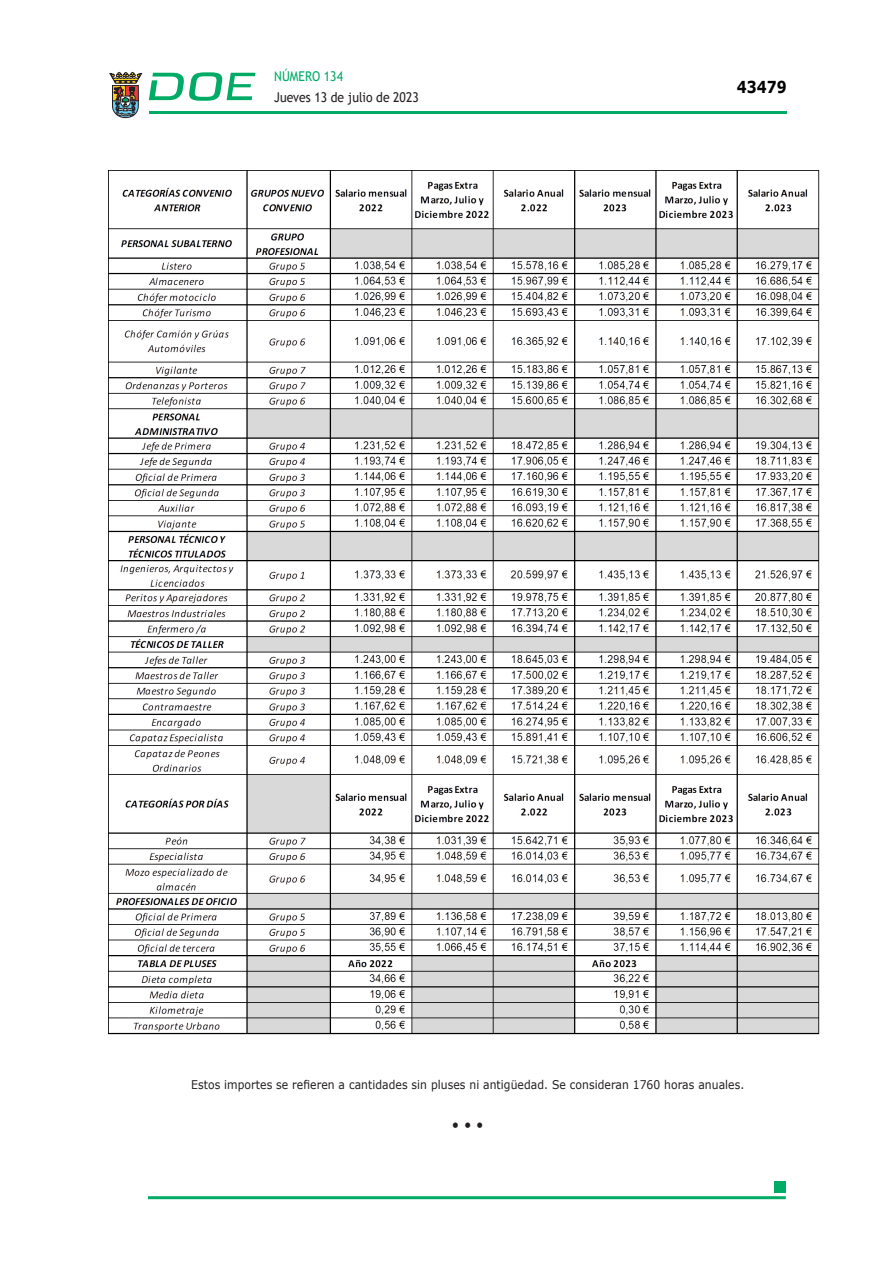
<style>
.page{position:relative;width:893px;height:1263px;background:#fff}
.page>*{position:absolute;margin:0;border:0;box-sizing:border-box;transform-origin:0 0}
.t1{font:700 16.5px "Verdana";color:#000;scale:.85 1}
.CUERPO_DE_TEXTO{font:15px "Verdana";color:#231f20;scale:.9 1}
.t2{font:13.5px "Trebuchet MS";color:#231f20;scale:.9 1}
.t3{font:13.5px "Trebuchet MS";color:#00ab67;scale:.9 1}
.CUERPO_DE_TEXTO-2{font:12px "Verdana";letter-spacing:.005em;color:#231f20;scale:.9 1}
</style>
<div class="page">
<hr style="left:149px;top:111px;width:638px;height:3px;background:#00ab66">
<svg style="left:109px;top:72px;width:33px;height:46px"></svg>
<svg style="left:149px;top:72px;width:106px;height:29px"></svg>
<hr style="left:148px;top:1196px;width:638px;height:3px;background:#00ab66">
<div style="left:775px;top:1181px;width:11px;height:11px;background:#00ab66"></div>
<img style="left:108px;top:170px;width:711px;height:865px">
<p class="t3" style="left:274px;top:67px;width:78px">NÚMERO 134</p>
<p class="t2" style="left:274px;top:88px;width:162px">Jueves 13 de julio de 2023</p>
<h1 class="t1" style="left:737px;top:75px;width:60px">43479</h1>
<p class="CUERPO_DE_TEXTO-2" style="left:191px;top:1077px;width:616px">Estos importes se refieren a cantidades sin pluses ni antigüedad. Se consideran 1760 horas anuales.</p>
<p class="CUERPO_DE_TEXTO" style="left:452px;top:1115px;width:37px">• • •</p>
</div>
